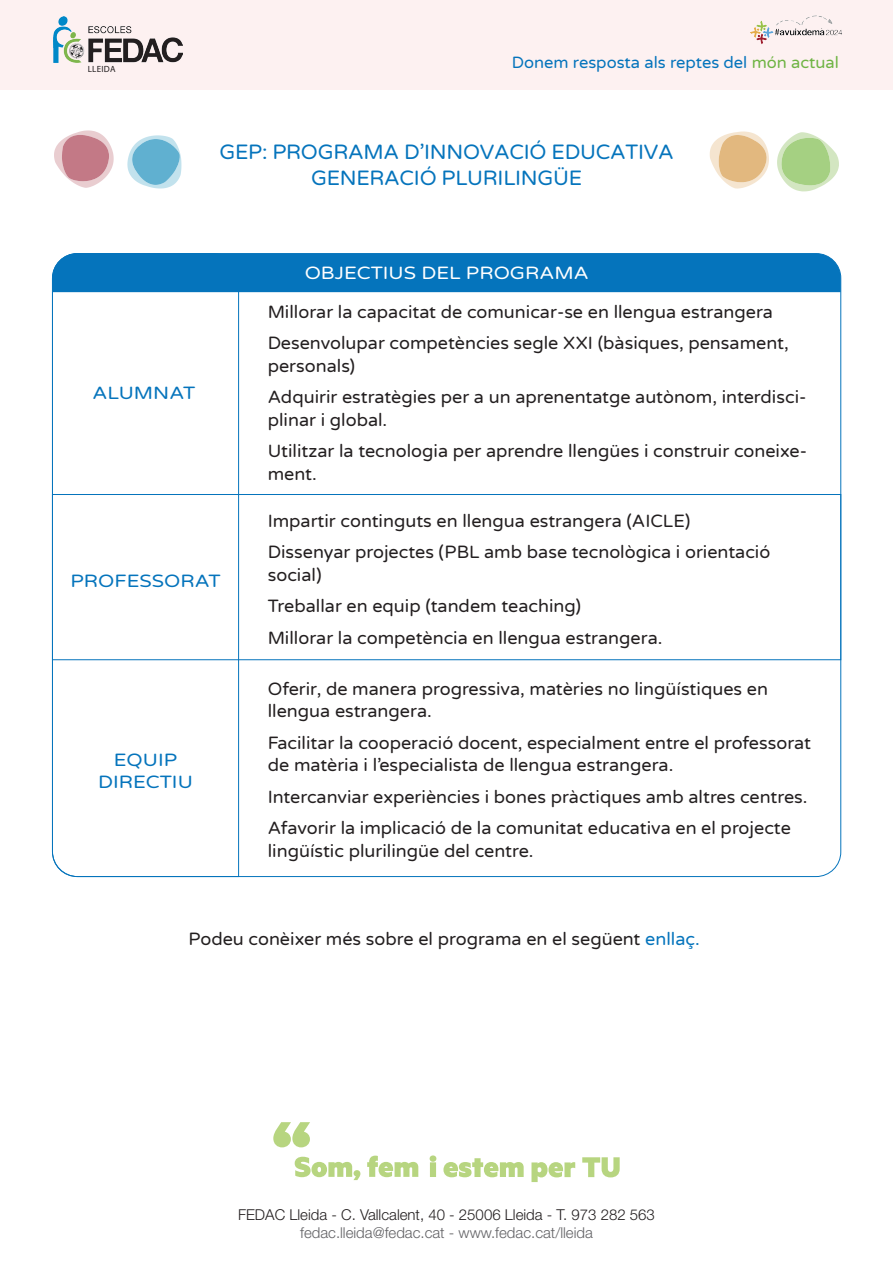
<style>
.page{position:relative;width:893px;height:1263px;background:#fff}
.page>*{position:absolute;margin:0;border:0;box-sizing:border-box;transform-origin:0 0}
.t1{font:21px/25.2px "Varela Round";letter-spacing:-.015em;color:#0574bc;text-align:center}
.t2{font:18px/31.5px "Varela Round";color:#231f20}
.t3{font:18px/22.5px "Varela Round";color:#0574bc;text-align:center;scale:1.11 1}
.t4{font:18px "Varela Round";color:#fff;scale:1.11 1}
.t5{font:16.5px "Varela Round";color:#0574bc}
.t6{font:300 15px "Helvetica Neue LT Pro";color:#231f20}
.t7{font:300 15px "Helvetica Neue LT Pro";color:#636366}
.t8{font:9px "Myriad Pro";letter-spacing:.03em;color:#231f20}
.s1{color:#6fb444}
.s2{color:#0574bc}
</style>
<div class="page">
<div style="left:0;top:0;width:893px;height:89px;background:#fdf1f1"></div>
<svg style="left:710px;top:131px;width:59px;height:58px"></svg>
<svg style="left:777px;top:132px;width:62px;height:59px"></svg>
<svg style="left:54px;top:130px;width:60px;height:58px"></svg>
<svg style="left:127px;top:135px;width:54px;height:53px"></svg>
<svg style="left:295px;top:1157px;width:65px;height:23px"></svg>
<svg style="left:367px;top:1155px;width:51px;height:22px"></svg>
<svg style="left:430px;top:1155px;width:6px;height:22px"></svg>
<svg style="left:443px;top:1158px;width:81px;height:19px"></svg>
<svg style="left:531px;top:1162px;width:44px;height:20px"></svg>
<svg style="left:582px;top:1157px;width:38px;height:20px"></svg>
<svg style="left:273px;top:1122px;width:37px;height:25px"></svg>
<img style="left:54px;top:16px;width:128px;height:47px">
<img style="left:750px;top:15px;width:92px;height:29px">
<div style="left:239px;top:254px;width:602px;height:38px;background:#0574bc"></div>
<svg style="left:52px;top:253px;width:187px;height:624px"></svg>
<div style="left:52px;top:494px;width:789px;height:166px;border:1px solid #0574bc"></div>
<p class="t8" style="left:88px;top:64px;width:29px">LLEIDA</p>
<p class="t5" style="left:512px;top:51px;width:328px">Donem resposta als reptes del <span class="s1">món actual</span></p>
<p class="t1" style="left:219px;top:139px;width:456px">GEP: PROGRAMA D’INNOVACIÓ EDUCATIVA<br>GENERACIÓ PLURILINGÜE</p>
<p class="t4" style="left:305px;top:260px;width:257px">OBJECTIUS DEL PROGRAMA</p>
<p class="t3" style="left:93px;top:381px;width:94px">ALUMNAT</p>
<p class="t3" style="left:70px;top:569px;width:137px">PROFESSORAT</p>
<p class="t3" style="left:98px;top:748px;width:87px">EQUIP<br>DIRECTIU</p>
<p class="t2" style="left:268px;top:295px;width:522px">Millorar la capacitat de comunicar-se en llengua estrangera<br>Desenvolupar competències segle XXI (bàsiques, pensament,</p>
<p class="t2" style="left:268px;top:349px;width:540px">personals)<br>Adquirir estratègies per a un aprenentatge autònom, interdisci-</p>
<p class="t2" style="left:268px;top:403px;width:541px">plinar i global.<br>Utilitzar la tecnologia per aprendre llengües i construir coneixe-</p>
<p class="t2" style="left:268px;top:457px;width:51px">ment.</p>
<p class="t2" style="left:268px;top:504px;width:504px">Impartir continguts en llengua estrangera (AICLE)<br>Dissenyar projectes (PBL amb base tecnològica i orientació</p>
<p class="t2" style="left:268px;top:558px;width:396px">social)<br>Treballar en equip (tandem teaching)<br>Millorar la competència en llengua estrangera.</p>
<p class="t2" style="left:268px;top:677px;width:502px;line-height:22.5px">Oferir, de manera progressiva, matèries no lingüístiques en llengua estrangera.</p>
<p class="t2" style="left:268px;top:731px;width:545px;line-height:22.5px">Facilitar la cooperació docent, especialment entre el professorat de matèria i l’especialista de llengua estrangera.</p>
<p class="t2" style="left:268px;top:780px;width:541px">Intercanviar experiències i bones pràctiques amb altres centres.<br>Afavorir la implicació de la comunitat educativa en el projecte</p>
<p class="t2" style="left:268px;top:834px;width:267px">lingüístic plurilingüe del centre.</p>
<p class="t2" style="left:189px;top:922px;width:513px">Podeu conèixer més sobre el programa en el següent <span class="s2">enllaç.</span></p>
<p class="t6" style="left:238px;top:1205px;width:418px">FEDAC Lleida - C. Vallcalent, 40 - 25006 Lleida - T. 973 282 563</p>
<p class="t7" style="left:300px;top:1223px;width:294px">fedac.lleida@fedac.cat - www.fedac.cat/lleida</p>
</div>
